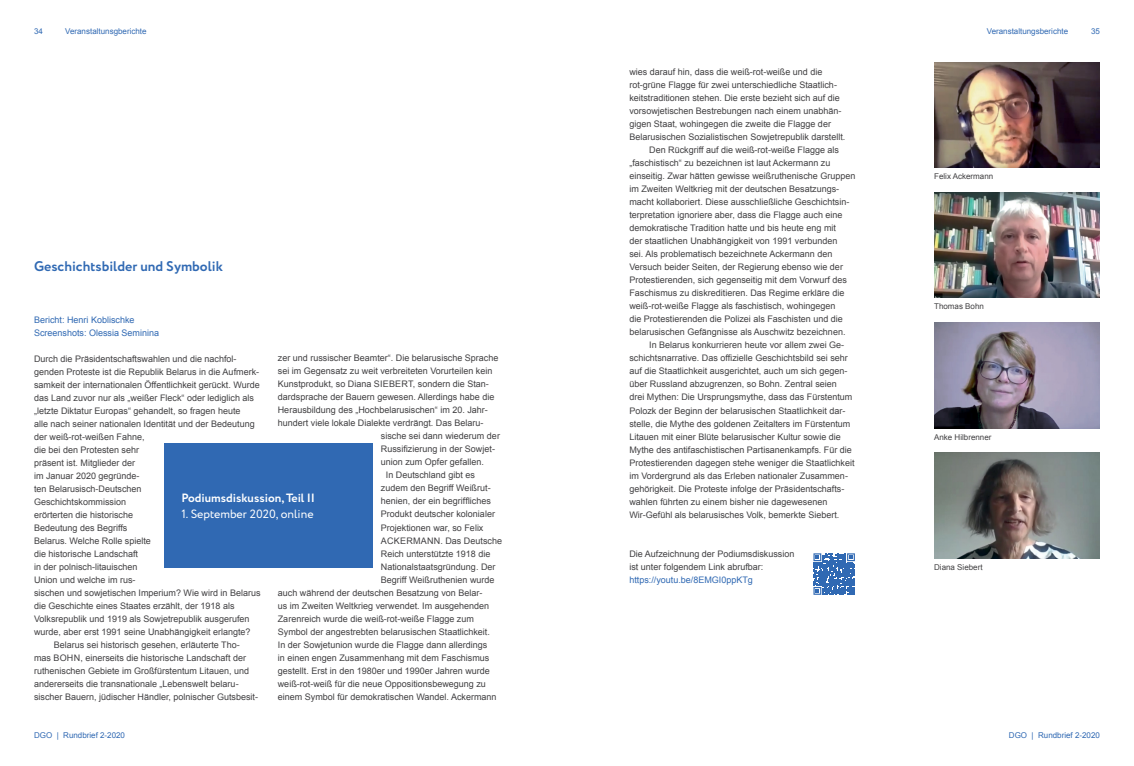
<style>
.page{position:relative;width:1134px;height:766px;background:#fff}
.page>*{position:absolute;margin:0;border:0;box-sizing:border-box;transform-origin:0 0}
.t1{font:700 14px "Circe";color:#3069b3}
.t2{font:700 12px "Circe";color:#fff}
.t3{font:12px "Circe";color:#fff}
.t4{font:9px/13px "Arial";color:#414042}
.t5{font:9px/13px "Arial";color:#3069b3}
.t6{font:8px "Arial";color:#3069b3}
.t7{font:8px "Arial";color:#414042}
</style>
<div class="page">
<div style="left:164px;top:443px;width:208px;height:124px;background:#3069b3"></div>
<img style="left:934px;top:322px;width:166px;height:106px">
<img style="left:934px;top:452px;width:166px;height:106px">
<img style="left:934px;top:192px;width:166px;height:106px">
<img style="left:934px;top:62px;width:166px;height:106px">
<svg style="left:813px;top:594px;width:42px;height:1px"></svg>
<svg style="left:813px;top:553px;width:42px;height:41px;background:#5181bf"></svg>
<p class="t6" style="left:34px;top:26px;width:10px">34</p>
<p class="t6" style="left:65px;top:26px;width:83px">Veranstaltunsgberichte</p>
<p class="t6" style="left:987px;top:26px;width:83px">Veranstaltungsberichte</p>
<p class="t6" style="left:1091px;top:26px;width:10px">35</p>
<h1 class="t1" style="left:34px;top:256px;width:191px">Geschichtsbilder und Symbolik</h1>
<p class="t5" style="left:34px;top:313px;width:127px">Bericht: Henri Koblischke<br>Screenshots: Olessia Seminina</p>
<p class="t4" style="left:34px;top:352px;width:204px">Durch die Präsidentschaftswahlen und die nachfol-</p>
<p class="t4" style="left:34px;top:365px;width:227px">genden Proteste ist die Republik Belarus in die Aufmerk-</p>
<p class="t4" style="left:34px;top:378px;width:227px">samkeit der internationalen Öffentlichkeit gerückt. Wurde</p>
<p class="t4" style="left:34px;top:391px;width:222px">das Land zuvor nur als „weißer Fleck“ oder lediglich als</p>
<p class="t4" style="left:34px;top:404px;width:208px">„letzte Diktatur Europas“ gehandelt, so fragen heute</p>
<p class="t4" style="left:34px;top:417px;width:222px">alle nach seiner nationalen Identität und der Bedeutung</p>
<p class="t4" style="left:34px;top:430px;width:112px">der weiß-rot-weißen Fahne,</p>
<p class="t4" style="left:34px;top:443px;width:107px">die bei den Protesten sehr</p>
<p class="t4" style="left:34px;top:456px;width:103px">präsent ist. Mitglieder der</p>
<p class="t4" style="left:34px;top:469px;width:107px">im Januar 2020 gegründe-</p>
<p class="t4" style="left:34px;top:482px;width:109px">ten Belarusisch-Deutschen</p>
<p class="t4" style="left:34px;top:495px;width:94px">Geschichtskommission</p>
<p class="t4" style="left:34px;top:508px;width:101px">erörterten die historische</p>
<p class="t4" style="left:34px;top:521px;width:95px">Bedeutung des Begriffs</p>
<p class="t4" style="left:34px;top:534px;width:118px">Belarus. Welche Rolle spielte</p>
<p class="t4" style="left:34px;top:547px;width:106px">die historische Landschaft</p>
<p class="t4" style="left:34px;top:560px;width:105px">in der polnisch-litauischen</p>
<p class="t4" style="left:34px;top:573px;width:103px">Union und welche im rus-</p>
<p class="t4" style="left:34px;top:586px;width:228px">sischen und sowjetischen Imperium? Wie wird in Belarus</p>
<p class="t4" style="left:34px;top:599px;width:202px">die Geschichte eines Staates erzählt, der 1918 als</p>
<p class="t4" style="left:34px;top:612px;width:217px">Volksrepublik und 1919 als Sowjetrepublik ausgerufen</p>
<p class="t4" style="left:34px;top:625px;width:218px">wurde, aber erst 1991 seine Unabhängigkeit erlangte?</p>
<p class="t4" style="left:54px;top:638px;width:187px">Belarus sei historisch gesehen, erläuterte Tho-</p>
<p class="t4" style="left:34px;top:651px;width:213px">mas BOHN, einerseits die historische Landschaft der</p>
<p class="t4" style="left:34px;top:664px;width:217px">ruthenischen Gebiete im Großfürstentum Litauen, und</p>
<p class="t4" style="left:34px;top:677px;width:206px">andererseits die transnationale „Lebenswelt belaru-</p>
<p class="t4" style="left:34px;top:690px;width:226px">sischer Bauern, jüdischer Händler, polnischer Gutsbesit-</p>
<p class="t4" style="left:278px;top:352px;width:222px">zer und russischer Beamter“. Die belarusische Sprache</p>
<p class="t4" style="left:278px;top:365px;width:216px">sei im Gegensatz zu weit verbreiteten Vorurteilen kein</p>
<p class="t4" style="left:278px;top:378px;width:213px">Kunstprodukt, so Diana SIEBERT, sondern die Stan-</p>
<p class="t4" style="left:278px;top:391px;width:218px">dardsprache der Bauern gewesen. Allerdings habe die</p>
<p class="t4" style="left:278px;top:404px;width:212px">Herausbildung des „Hochbelarusischen“ im 20. Jahr-</p>
<p class="t4" style="left:278px;top:417px;width:207px">hundert viele lokale Dialekte verdrängt. Das Belaru-</p>
<p class="t4" style="left:381px;top:430px;width:121px">sische sei dann wiederum der</p>
<p class="t4" style="left:381px;top:443px;width:116px">Russifizierung in der Sowjet-</p>
<p class="t4" style="left:381px;top:456px;width:105px">union zum Opfer gefallen.</p>
<p class="t4" style="left:386px;top:469px;width:91px">In Deutschland gibt es</p>
<p class="t4" style="left:381px;top:482px;width:111px">zudem den Begriff Weißrut-</p>
<p class="t4" style="left:381px;top:494px;width:112px">henien, der ein begriffliches</p>
<p class="t4" style="left:381px;top:507px;width:116px">Produkt deutscher kolonialer</p>
<p class="t4" style="left:381px;top:520px;width:104px">Projektionen war, so Felix</p>
<p class="t4" style="left:381px;top:533px;width:123px">ACKERMANN. Das Deutsche</p>
<p class="t4" style="left:381px;top:546px;width:111px">Reich unterstützte 1918 die</p>
<p class="t4" style="left:381px;top:559px;width:116px">Nationalstaatsgründung. Der</p>
<p class="t4" style="left:381px;top:572px;width:115px">Begriff Weißruthenien wurde</p>
<p class="t4" style="left:278px;top:585px;width:206px">auch während der deutschen Besatzung von Belar-</p>
<p class="t4" style="left:278px;top:598px;width:213px">us im Zweiten Weltkrieg verwendet. Im ausgehenden</p>
<p class="t4" style="left:278px;top:611px;width:198px">Zarenreich wurde die weiß-rot-weiße Flagge zum</p>
<p class="t4" style="left:278px;top:624px;width:214px">Symbol der angestrebten belarusischen Staatlichkeit.</p>
<p class="t4" style="left:278px;top:637px;width:211px">In der Sowjetunion wurde die Flagge dann allerdings</p>
<p class="t4" style="left:278px;top:650px;width:213px">in einen engen Zusammenhang mit dem Faschismus</p>
<p class="t4" style="left:278px;top:663px;width:214px">gestellt. Erst in den 1980er und 1990er Jahren wurde</p>
<p class="t4" style="left:278px;top:676px;width:210px">weiß-rot-weiß für die neue Oppositionsbewegung zu</p>
<p class="t4" style="left:278px;top:689px;width:220px">einem Symbol für demokratischen Wandel. Ackermann</p>
<h2 class="t2" style="left:181px;top:489px;width:135px">Podiumsdiskussion, Teil II</h2>
<h2 class="t3" style="left:181px;top:506px;width:134px">1. September 2020, online</h2>
<p class="t6" style="left:34px;top:729px;width:93px">DGO | Rundbrief 2-2020</p>
<p class="t4" style="left:629px;top:66px;width:195px">wies darauf hin, dass die weiß-rot-weiße und die</p>
<p class="t4" style="left:629px;top:79px;width:209px">rot-grüne Flagge für zwei unterschiedliche Staatlich-</p>
<p class="t4" style="left:629px;top:92px;width:212px">keitstraditionen stehen. Die erste bezieht sich auf die</p>
<p class="t4" style="left:629px;top:105px;width:214px">vorsowjetischen Bestrebungen nach einem unabhän-</p>
<p class="t4" style="left:629px;top:118px;width:203px">gigen Staat, wohingegen die zweite die Flagge der</p>
<p class="t4" style="left:629px;top:131px;width:218px">Belarusischen Sozialistischen Sowjetrepublik darstellt.</p>
<p class="t4" style="left:649px;top:144px;width:191px">Den Rückgriff auf die weiß-rot-weiße Flagge als</p>
<p class="t4" style="left:629px;top:157px;width:203px">„faschistisch“ zu bezeichnen ist laut Ackermann zu</p>
<p class="t4" style="left:629px;top:170px;width:228px">einseitig. Zwar hätten gewisse weißruthenische Gruppen</p>
<p class="t4" style="left:629px;top:183px;width:211px">im Zweiten Weltkrieg mit der deutschen Besatzungs-</p>
<p class="t4" style="left:629px;top:196px;width:222px">macht kollaboriert. Diese ausschließliche Geschichtsin-</p>
<p class="t4" style="left:629px;top:209px;width:215px">terpretation ignoriere aber, dass die Flagge auch eine</p>
<p class="t4" style="left:629px;top:222px;width:208px">demokratische Tradition hatte und bis heute eng mit</p>
<p class="t4" style="left:629px;top:235px;width:210px">der staatlichen Unabhängigkeit von 1991 verbunden</p>
<p class="t4" style="left:629px;top:248px;width:205px">sei. Als problematisch bezeichnete Ackermann den</p>
<p class="t4" style="left:629px;top:261px;width:215px">Versuch beider Seiten, der Regierung ebenso wie der</p>
<p class="t4" style="left:629px;top:274px;width:219px">Protestierenden, sich gegenseitig mit dem Vorwurf des</p>
<p class="t4" style="left:629px;top:287px;width:217px">Faschismus zu diskreditieren. Das Regime erkläre die</p>
<p class="t4" style="left:629px;top:300px;width:208px">weiß-rot-weiße Flagge als faschistisch, wohingegen</p>
<p class="t4" style="left:629px;top:313px;width:215px">die Protestierenden die Polizei als Faschisten und die</p>
<p class="t4" style="left:629px;top:326px;width:218px">belarusischen Gefängnisse als Auschwitz bezeichnen.</p>
<p class="t4" style="left:649px;top:339px;width:197px">In Belarus konkurrieren heute vor allem zwei Ge-</p>
<p class="t4" style="left:629px;top:352px;width:220px">schichtsnarrative. Das offizielle Geschichtsbild sei sehr</p>
<p class="t4" style="left:629px;top:365px;width:220px">auf die Staatlichkeit ausgerichtet, auch um sich gegen-</p>
<p class="t4" style="left:629px;top:378px;width:209px">über Russland abzugrenzen, so Bohn. Zentral seien</p>
<p class="t4" style="left:629px;top:391px;width:225px">drei Mythen: Die Ursprungsmythe, dass das Fürstentum</p>
<p class="t4" style="left:629px;top:404px;width:218px">Polozk der Beginn der belarusischen Staatlichkeit dar-</p>
<p class="t4" style="left:629px;top:417px;width:223px">stelle, die Mythe des goldenen Zeitalters im Fürstentum</p>
<p class="t4" style="left:629px;top:430px;width:213px">Litauen mit einer Blüte belarusischer Kultur sowie die</p>
<p class="t4" style="left:629px;top:443px;width:224px">Mythe des antifaschistischen Partisanenkampfs. Für die</p>
<p class="t4" style="left:629px;top:456px;width:227px">Protestierenden dagegen stehe weniger die Staatlichkeit</p>
<p class="t4" style="left:629px;top:469px;width:220px">im Vordergrund als das Erleben nationaler Zusammen-</p>
<p class="t4" style="left:629px;top:482px;width:217px">gehörigkeit. Die Proteste infolge der Präsidentschafts-</p>
<p class="t4" style="left:629px;top:495px;width:200px">wahlen führten zu einem bisher nie dagewesenen</p>
<p class="t4" style="left:629px;top:508px;width:212px">Wir-Gefühl als belarusisches Volk, bemerkte Siebert.</p>
<p class="t4" style="left:629px;top:547px;width:167px">Die Aufzeichnung der Podiumsdiskussion ist unter folgendem Link abrufbar:</p>
<p class="t5" style="left:629px;top:573px;width:125px">https://youtu.be/8EMGI0ppKTg</p>
<p class="t7" style="left:934px;top:171px;width:61px">Felix Ackermann</p>
<p class="t7" style="left:934px;top:301px;width:51px">Thomas Bohn</p>
<p class="t7" style="left:934px;top:431px;width:59px">Anke Hilbrenner</p>
<p class="t7" style="left:934px;top:561px;width:50px">Diana Siebert</p>
<p class="t6" style="left:1009px;top:729px;width:93px">DGO | Rundbrief 2-2020</p>
</div>
